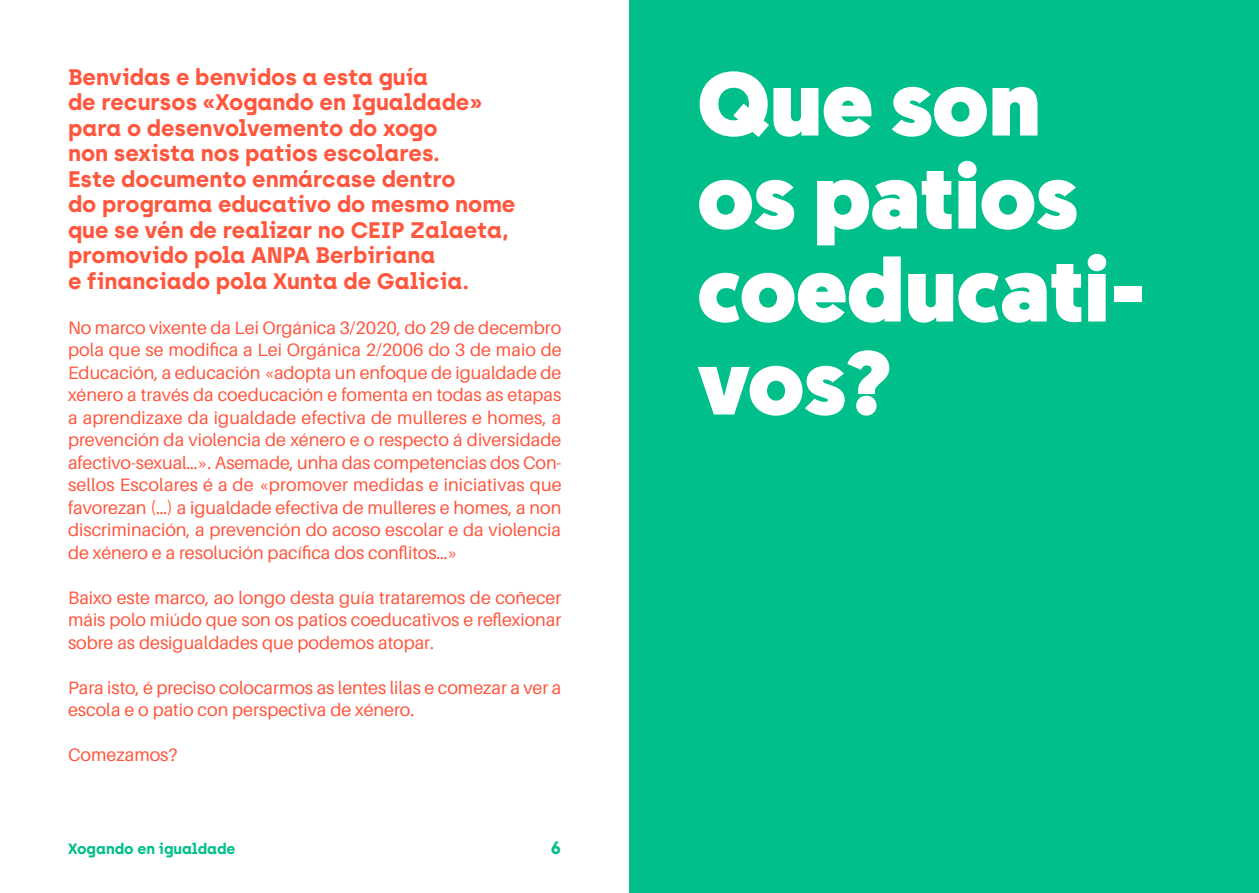
<style>
.page{position:relative;width:1259px;height:893px;background:#fff}
.page>*{position:absolute;margin:0;border:0;box-sizing:border-box;transform-origin:0 0}
.t1{font:900 90px/93px "Geomanist";color:#fff}
.t2{font:700 22.5px/25.5px "Archia";color:#ff573e}
.t3{font:18px/22.5px "Aileron";color:#ff573e;text-align:justify}
.t4{font:700 18px "Archia";color:#00bf8b}
.t5{font:700 15px "Archia";color:#00bf8b}
</style>
<div class="page">
<div style="left:629px;top:0;width:630px;height:893px;background:#00bf8b"></div>
<p class="t2" style="left:68px;top:64px;width:449px">Benvidas e benvidos a esta guía<br>de recursos «Xogando en Igualdade» para o desenvolvemento do xogo<br>non sexista nos patios escolares.<br>Este documento enmárcase dentro<br>do programa educativo do mesmo nome que se vén de realizar no CEIP Zalaeta, promovido pola ANPA Berbiriana<br>e financiado pola Xunta de Galicia.</p>
<p class="t3" style="left:68px;top:317px;width:495px">No marco vixente da Lei Orgánica 3/2020, do 29 de decembro pola que se modifica a Lei Orgánica 2/2006 do 3 de maio de Educación, a educación «adopta un enfoque de igualdade de xénero a través da coeducación e fomenta en todas as etapas a aprendizaxe da igualdade efectiva de mulleres e homes, a prevención da violencia de xénero e o respecto á diversidade afectivo-sexual…». Asemade, unha das competencias dos Con&shy;sellos Escolares é a de «promover medidas e iniciativas que favorezan (…) a igualdade efectiva de mulleres e homes, a non discriminación, a prevención do acoso escolar e da violencia de xénero e a resolución pacífica dos conflitos…»</p>
<p class="t3" style="left:68px;top:587px;width:495px">Baixo este marco, ao longo desta guía trataremos de coñecer máis polo miúdo que son os patios coeducativos e reflexionar sobre as desigualdades que podemos atopar.</p>
<p class="t3" style="left:68px;top:677px;width:495px">Para isto, é preciso colocarmos as lentes lilas e comezar a ver a escola e o patio con perspectiva de xénero.</p>
<p class="t3" style="left:68px;top:744px;width:111px">Comezamos?</p>
<p class="t5" style="left:68px;top:839px;width:169px">Xogando en igualdade</p>
<p class="t4" style="left:550px;top:836px;width:12px">6</p>
<h1 class="t1" style="left:697px;top:58px;width:450px">Que son os patios coeducati&shy;vos?</h1>
</div>
